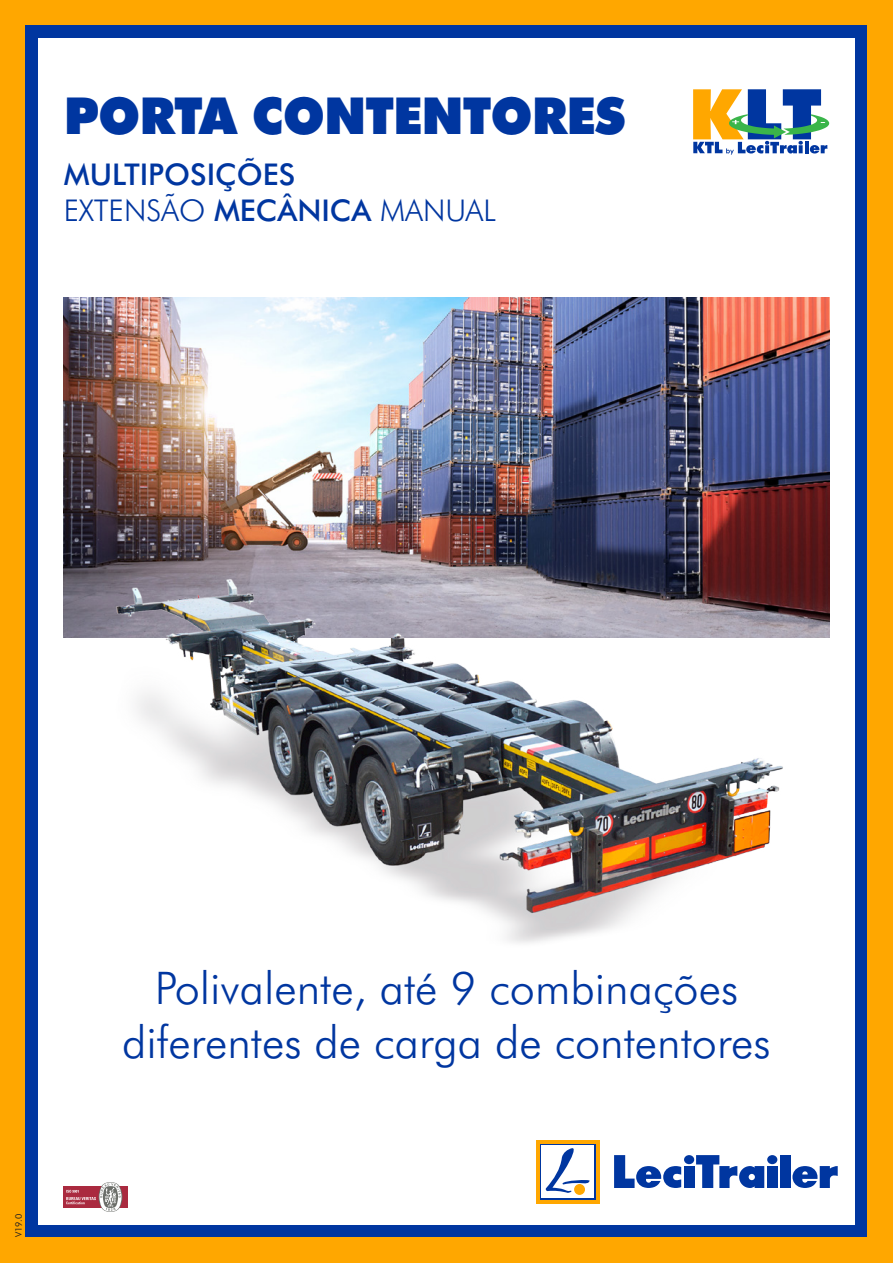
<style>
.page{position:relative;width:893px;height:1263px;background:#ffa700}
.page>*{position:absolute;margin:0;border:0;box-sizing:border-box;transform-origin:0 0}
.t1{font:900 51px "Futura BT";letter-spacing:-.02em;color:#0036a0}
.t2{font:300 45px "Futura BT";color:#0036a0}
.t3{font:300 30px "Futura BT";color:#0036a0}
.t4{font:500 30px "Futura BT";color:#0036a0}
.t5{font:9px "Futura BT";color:#231f20}
.s1{font-weight:500}
</style>
<div class="page">
<div style="left:26px;top:26px;width:841px;height:1211px;background:#0036a0"></div>
<div style="left:38px;top:38px;width:817px;height:1187px;background:#fff"></div>
<img style="left:64px;top:298px;width:765px;height:261px">
<img style="left:63px;top:559px;width:767px;height:384px">
<svg style="left:693px;top:89px;width:136px;height:66px"></svg>
<div style="left:64px;top:1186px;width:64px;height:22px;background:#aa2a3f"></div>
<svg style="left:66px;top:1182px;width:56px;height:30px"></svg>
<div style="left:684px;top:1166px;width:10px;height:22px;background:#0036a0"></div>
<div style="left:684px;top:1155px;width:10px;height:9px;background:#0036a0;border-radius:50%"></div>
<svg style="left:696px;top:1155px;width:68px;height:33px"></svg>
<div style="left:780px;top:1155px;width:10px;height:33px;background:#0036a0"></div>
<svg style="left:792px;top:1166px;width:46px;height:22px"></svg>
<div style="left:767px;top:1166px;width:10px;height:22px;background:#0036a0"></div>
<div style="left:767px;top:1155px;width:10px;height:9px;background:#0036a0;border-radius:50%"></div>
<svg style="left:614px;top:1155px;width:67px;height:33px"></svg>
<div style="left:536px;top:1140px;width:63px;height:63px;background:#ffa700"></div>
<div style="left:540px;top:1144px;width:56px;height:55px;background:#0036a0"></div>
<div style="left:541px;top:1145px;width:53px;height:53px;background:#fff"></div>
<svg style="left:574px;top:1184px;width:11px;height:11px"></svg>
<svg style="left:545px;top:1148px;width:45px;height:45px"></svg>
<p class="t1" style="left:64px;top:85px;width:563px">PORTA CONTENTORES</p>
<p class="t4" style="left:64px;top:156px;width:233px">MULTIPOSIÇÕES</p>
<p class="t3" style="left:64px;top:192px;width:434px">EXTENSÃO <span class="s1">MECÂNICA</span> MANUAL</p>
<p class="t5" style="left:13px;top:1237px;width:25px;rotate:-90deg">V19.0</p>
<p class="t2" style="left:155px;top:960px;width:585px">Polivalente, até 9 combinações</p>
<p class="t2" style="left:122px;top:1014px;width:650px">diferentes de carga de contentores</p>
</div>
